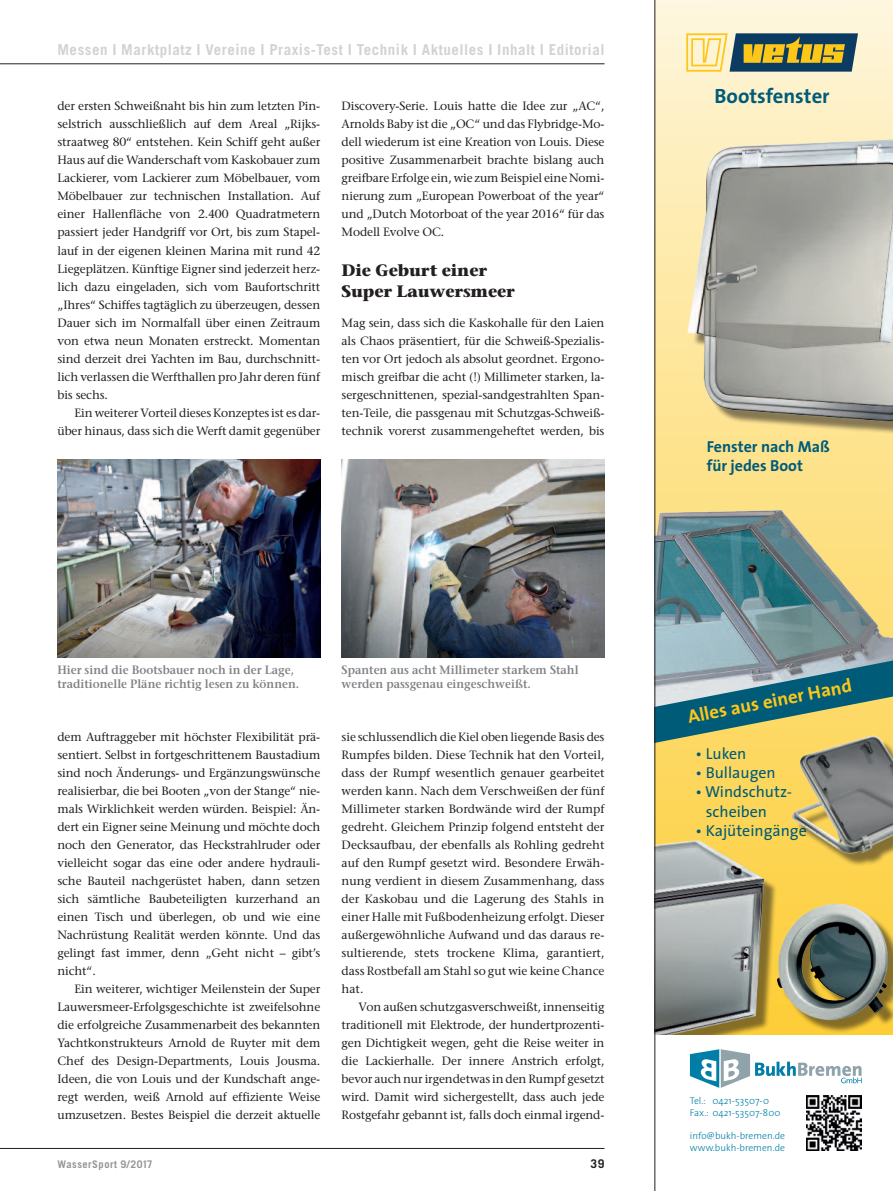
<style>
.page{position:relative;width:893px;height:1191px;background:#fff}
.page>*{position:absolute;margin:0;border:0;box-sizing:border-box;transform-origin:0 0}
.t1{font:700 20.7px "The Sans";color:#005b79}
.t2{font:700 18.75px "The Sans";color:#fdc71a}
.t3{font:700 16.5px/21px "Stone Serif";letter-spacing:-.01em;color:#231f20}
.t4{font:15.9px/19px "The Sans";color:#005b79}
.t5{font:700 15.9px/19px "The Sans";color:#005b79}
.t6{font:700 15px "Trade Gothic";letter-spacing:.035em;color:#d1d2d4}
.t7{font:12px/18px "Stone Serif";letter-spacing:-.01em;color:#231f20;text-align:justify}
.t8{font:600 12px/14.2px "Stone Serif";color:#808285;scale:.95 1}
.t9{font:700 12px "Trade Gothic";color:#231f20}
.t10{font:700 10.5px "Trade Gothic";letter-spacing:.05em;color:#939598}
.t11{font:300 9.75px/11.9px "The Sans";color:#007ea7}
</style>
<div class="page">
<hr style="left:0;top:1148px;width:604px;height:1px;background:#231f20">
<hr style="left:0;top:63px;width:604px;height:1px;background:#231f20">
<svg style="left:655px;top:0;width:238px;height:1035px"></svg>
<div style="left:781px;top:908px;width:112px;height:125px;background:#0e0c15;opacity:.5"></div>
<img style="left:785px;top:903px;width:103px;height:117px">
<img style="left:790px;top:744px;width:103px;height:121px">
<img style="left:655px;top:819px;width:130px;height:216px">
<img style="left:677px;top:127px;width:216px;height:306px">
<img style="left:655px;top:502px;width:238px;height:156px">
<svg style="left:655px;top:658px;width:238px;height:86px"></svg>
<svg style="left:686px;top:33px;width:172px;height:39px"></svg>
<svg style="left:690px;top:1049px;width:172px;height:38px"></svg>
<img style="left:807px;top:1096px;width:54px;height:54px">
<hr style="left:654px;top:0;width:1px;height:1191px;background:#231f20">
<img style="left:57px;top:459px;width:263px;height:198px">
<img style="left:342px;top:459px;width:262px;height:198px">
<p class="t6" style="left:57px;top:44px;width:549px">Messen I Marktplatz I Vereine I Praxis-Test I Technik I Aktuelles I Inhalt I Editorial</p>
<p class="t7" style="left:57px;top:98px;width:264px">der ersten Schweißnaht bis hin zum letzten Pin&shy;selstrich ausschließlich auf dem Areal „Rijks&shy;straatweg 80“ entstehen. Kein Schiff geht außer Haus auf die Wanderschaft vom Kaskobauer zum Lackierer, vom Lackierer zum Möbelbauer, vom Möbelbauer zur technischen Installation. Auf einer Hallenfläche von 2.400 Quadratmetern passiert jeder Handgriff vor Ort, bis zum Stapel&shy;lauf in der eigenen kleinen Marina mit rund 42<br>Liegeplätzen. Künftige Eigner sind jederzeit herz&shy;lich dazu eingeladen, sich vom Baufortschritt „Ihres“ Schiffes tagtäglich zu überzeugen, dessen Dauer sich im Normalfall über einen Zeitraum von etwa neun Monaten erstreckt. Momentan sind derzeit drei Yachten im Bau, durchschnitt&shy;lich verlassen die Werfthallen pro Jahr deren fünf bis sechs.</p>
<p class="t7" style="left:57px;top:404px;width:264px;text-align:right">Ein weiterer Vorteil dieses Konzeptes ist es dar&shy;über hinaus, dass sich die Werft damit gegenüber</p>
<p class="t7" style="left:342px;top:98px;width:264px">Discovery-Serie. Louis hatte die Idee zur „AC“, Arnolds Baby ist die „OC“ und das Flybridge-Mo&shy;dell wiederum ist eine Kreation von Louis. Diese positive Zusammenarbeit brachte bislang auch greifbare Erfolge ein, wie zum Beispiel eine Nomi&shy;nierung zum „European Powerboat of the year“ und „Dutch Motorboat of the year 2016“ für das Modell Evolve OC.</p>
<h3 class="t3" style="left:342px;top:261px;width:175px">Die Geburt einer<br>Super Lauwersmeer</h3>
<p class="t7" style="left:342px;top:314px;width:264px">Mag sein, dass sich die Kaskohalle für den Laien als Chaos präsentiert, für die Schweiß-Spezialis&shy;ten vor Ort jedoch als absolut geordnet. Ergono&shy;misch greifbar die acht (!) Millimeter starken, la&shy;sergeschnittenen, spezial-sandgestrahlten Span&shy;ten-Teile, die passgenau mit Schutzgas-Schweiß&shy;technik vorerst zusammengeheftet werden, bis</p>
<p class="t8" style="left:57px;top:663px;width:256px">Hier sind die Bootsbauer noch in der Lage, traditionelle Pläne richtig lesen zu können.</p>
<p class="t8" style="left:342px;top:663px;width:251px">Spanten aus acht Millimeter starkem Stahl werden passgenau eingeschweißt.</p>
<p class="t7" style="left:57px;top:728px;width:264px">dem Auftraggeber mit höchster Flexibilität prä&shy;sentiert. Selbst in fortgeschrittenem Baustadium sind noch Änderungs- und Ergänzungswünsche realisierbar, die bei Booten „von der Stange“ nie&shy;mals Wirklichkeit werden würden. Beispiel: Än&shy;dert ein Eigner seine Meinung und möchte doch noch den Generator, das Heckstrahlruder oder vielleicht sogar das eine oder andere hydrauli&shy;sche Bauteil nachgerüstet haben, dann setzen sich sämtliche Baubeteiligten kurzerhand an einen Tisch und überlegen, ob und wie eine Nachrüstung Realität werden könnte. Und das gelingt fast immer, denn „Geht nicht – gibt’s nicht“.</p>
<p class="t7" style="left:57px;top:980px;width:264px;text-indent:17px">Ein weiterer, wichtiger Meilenstein der Super Lauwersmeer-Erfolgsgeschichte ist zweifelsohne die erfolgreiche Zusammenarbeit des bekannten Yachtkonstrukteurs Arnold de Ruyter mit dem Chef des Design-Departments, Louis Jousma.<br>Ideen, die von Louis und der Kundschaft ange&shy;regt werden, weiß Arnold auf effiziente Weise umzusetzen. Bestes Beispiel die derzeit aktuelle</p>
<p class="t7" style="left:342px;top:728px;width:264px">sie schlussendlich die Kiel oben liegende Basis des Rumpfes bilden. Diese Technik hat den Vorteil, dass der Rumpf wesentlich genauer gearbeitet werden kann. Nach dem Verschweißen der fünf Millimeter starken Bordwände wird der Rumpf gedreht. Gleichem Prinzip folgend entsteht der Decksaufbau, der ebenfalls als Rohling gedreht auf den Rumpf gesetzt wird. Besondere Erwäh&shy;nung verdient in diesem Zusammenhang, dass der Kaskobau und die Lagerung des Stahls in einer Halle mit Fußbodenheizung erfolgt. Dieser außergewöhnliche Aufwand und das daraus re&shy;sultierende, stets trockene Klima, garantiert, dass Rostbefall am Stahl so gut wie keine Chance hat.</p>
<p class="t7" style="left:342px;top:998px;width:264px;text-indent:17px">Von außen schutzgasverschweißt, innenseitig traditionell mit Elektrode, der hundertprozenti&shy;gen Dichtigkeit wegen, geht die Reise weiter in die Lackierhalle. Der innere Anstrich erfolgt, bevor auch nur irgendetwas in den Rumpf gesetzt wird. Damit wird sichergestellt, dass auch jede Rostgefahr gebannt ist, falls doch einmal irgend-</p>
<p class="t10" style="left:57px;top:1160px;width:97px">WasserSport 9/2017</p>
<p class="t9" style="left:591px;top:1159px;width:15px">39</p>
<h1 class="t1" style="left:715px;top:88px;width:116px">Bootsfenster</h1>
<h3 class="t5" style="left:707px;top:438px;width:125px">Fenster nach Maß für jedes Boot</h3>
<h2 class="t2" style="left:686px;top:710px;width:168px;rotate:-11deg">Alles aus einer Hand</h2>
<h3 class="t4" style="left:695px;top:746px;width:53px">• Luken</h3>
<h3 class="t4" style="left:695px;top:765px;width:82px">• Bullaugen</h3>
<h3 class="t4" style="left:706px;top:784px;width:88px;text-indent:-10px">• Windschutz&shy;scheiben</h3>
<h3 class="t4" style="left:695px;top:822px;width:113px">• Kajüteingänge</h3>
<p class="t11" style="left:690px;top:1095px;width:92px">Tel.: 0421-53507-0<br>Fax.: 0421-53507-800</p>
<p class="t11" style="left:690px;top:1130px;width:97px">info@bukh-bremen.de www.bukh-bremen.de</p>
</div>
